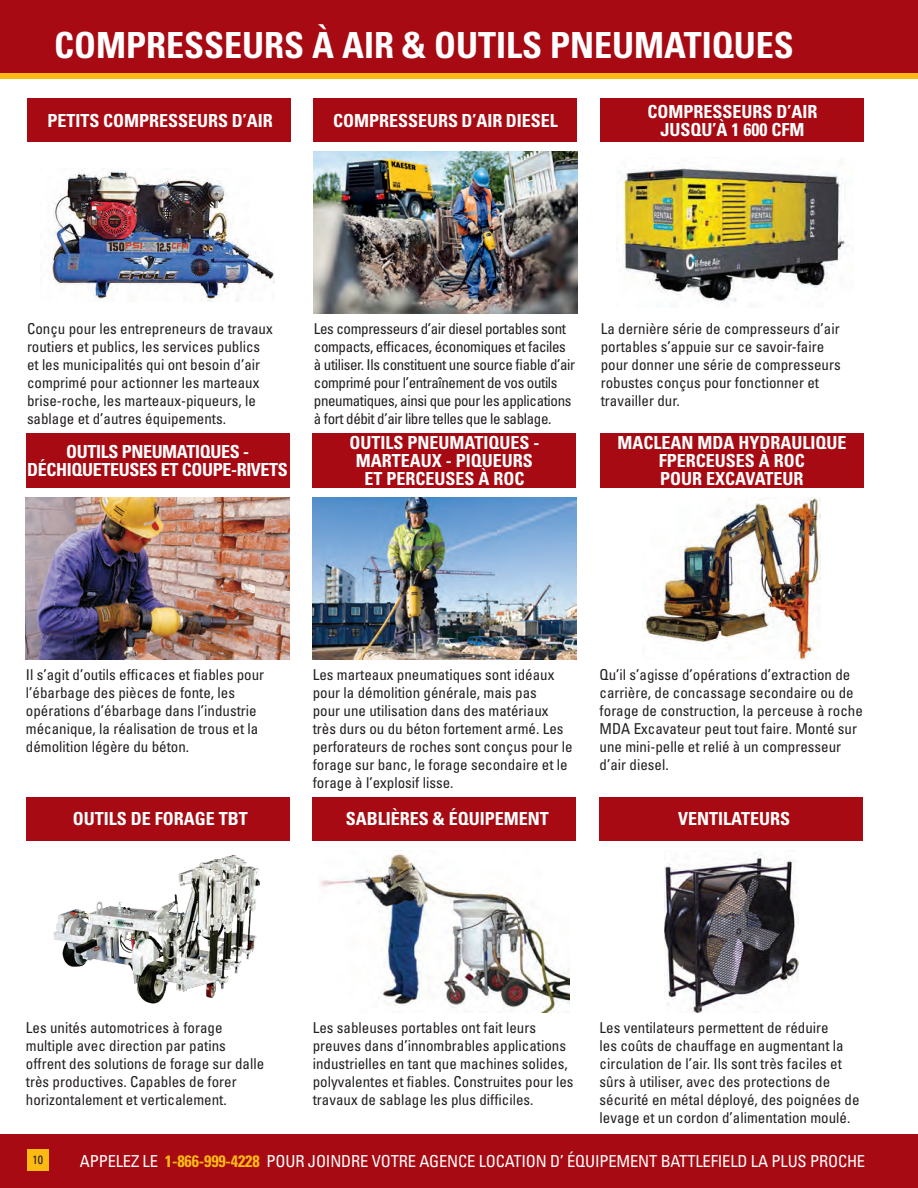
<style>
.page{position:relative;width:918px;height:1188px;background:#fff}
.page>*{position:absolute;margin:0;border:0;box-sizing:border-box;transform-origin:0 0}
.t1{font:700 condensed 36px "Univers LT Std";color:#fff}
.t2{font:700 condensed 18px/18px "Univers LT Std";color:#fff;text-align:center}
.t3{font:700 condensed 18px "Univers LT Std";letter-spacing:-.02em;color:#fff}
.t4{font:condensed 16.5px "Univers LT Std";letter-spacing:-.01em;color:#fff}
.t5{font:condensed 15px/18px "Univers LT Std";color:#231f20}
.t6{font:condensed 15px/18px "Univers LT Std";letter-spacing:-.025em;color:#231f20}
.t7{font:condensed 12px "Univers LT Std";color:#231f20}
.s1{font-weight:700;color:#fcba13}
</style>
<div class="page">
<div style="left:0;top:0;width:918px;height:76px;background:#a70a12"></div>
<div style="left:0;top:1134px;width:918px;height:54px;background:#a70a12"></div>
<div style="left:27px;top:1149px;width:22px;height:22px;background:#fcba13"></div>
<div style="left:0;top:73px;width:918px;height:5px;background:#fcba13"></div>
<div style="left:27px;top:99px;width:263px;height:43px;background:#a70a12"></div>
<div style="left:314px;top:99px;width:263px;height:43px;background:#a70a12"></div>
<div style="left:601px;top:99px;width:263px;height:43px;background:#a70a12"></div>
<img style="left:51px;top:170px;width:223px;height:132px">
<img style="left:314px;top:151px;width:263px;height:162px">
<img style="left:616px;top:166px;width:233px;height:137px">
<div style="left:26px;top:797px;width:263px;height:44px;background:#a70a12"></div>
<div style="left:313px;top:797px;width:263px;height:44px;background:#a70a12"></div>
<div style="left:600px;top:797px;width:263px;height:44px;background:#a70a12"></div>
<div style="left:26px;top:433px;width:263px;height:55px;background:#a70a12"></div>
<div style="left:313px;top:433px;width:263px;height:55px;background:#a70a12"></div>
<div style="left:600px;top:433px;width:263px;height:55px;background:#a70a12"></div>
<img style="left:53px;top:855px;width:207px;height:149px">
<img style="left:319px;top:850px;width:251px;height:162px">
<img style="left:664px;top:852px;width:134px;height:160px">
<img style="left:26px;top:498px;width:263px;height:162px">
<img style="left:313px;top:498px;width:263px;height:162px">
<img style="left:642px;top:498px;width:178px;height:162px">
<p class="t1" style="left:54px;top:23px;width:741px">COMPRESSEURS À AIR &amp; OUTILS PNEUMATIQUES</p>
<p class="t2" style="left:48px;top:111px;width:227px">PETITS COMPRESSEURS D’AIR</p>
<p class="t2" style="left:333px;top:111px;width:226px">COMPRESSEURS D’AIR DIESEL</p>
<p class="t2" style="left:647px;top:102px;width:172px">COMPRESSEURS D’AIR</p>
<p class="t2" style="left:660px;top:120px;width:145px">JUSQU’À 1 600 CFM</p>
<p class="t5" style="left:27px;top:319px;width:247px">Conçu pour les entrepreneurs de travaux routiers et publics, les services publics et les municipalités qui ont besoin d’air comprimé pour actionner les marteaux brise-roche, les marteaux-piqueurs, le sablage et d’autres équipements.</p>
<p class="t6" style="left:314px;top:319px;width:263px">Les compresseurs d’air diesel portables sont compacts, efficaces, économiques et faciles à utiliser. Ils constituent une source fiable d’air comprimé pour l’entraînement de vos outils pneumatiques, ainsi que pour les applications à fort débit d’air libre telles que le sablage.</p>
<p class="t5" style="left:601px;top:319px;width:241px">La dernière série de compresseurs d’air portables s’appuie sur ce savoir-faire pour donner une série de compresseurs robustes conçus pour fonctionner et travailler dur.</p>
<p class="t3" style="left:66px;top:441px;width:184px">OUTILS PNEUMATIQUES -</p>
<p class="t3" style="left:27px;top:459px;width:262px">DÉCHIQUETEUSES ET COUPE-RIVETS</p>
<p class="t2" style="left:349px;top:434px;width:191px">OUTILS PNEUMATIQUES -</p>
<p class="t2" style="left:356px;top:452px;width:179px">MARTEAUX - PIQUEURS<br>ET PERCEUSES À ROC</p>
<p class="t2" style="left:617px;top:434px;width:230px">MACLEAN MDA HYDRAULIQUE</p>
<p class="t2" style="left:659px;top:452px;width:148px;text-align:left">FPERCEUSES À ROC<br>POUR EXCAVATEUR</p>
<p class="t5" style="left:26px;top:665px;width:240px">Il s’agit d’outils efficaces et fiables pour l’ébarbage des pièces de fonte, les opérations d’ébarbage dans l’industrie mécanique, la réalisation de trous et la démolition légère du béton.</p>
<p class="t5" style="left:313px;top:665px;width:261px">Les marteaux pneumatiques sont idéaux pour la démolition générale, mais pas<br>pour une utilisation dans des matériaux très durs ou du béton fortement armé. Les perforateurs de roches sont conçus pour le forage sur banc, le forage secondaire et le forage à l’explosif lisse.</p>
<p class="t5" style="left:600px;top:665px;width:265px">Qu’il s’agisse d’opérations d’extraction de carrière, de concassage secondaire ou de forage de construction, la perceuse à roche MDA Excavateur peut tout faire. Monté sur une mini-pelle et relié à un compresseur d’air diesel.</p>
<p class="t2" style="left:73px;top:810px;width:176px">OUTILS DE FORAGE TBT</p>
<p class="t2" style="left:346px;top:810px;width:205px">SABLIÈRES &amp; ÉQUIPEMENT</p>
<p class="t2" style="left:678px;top:810px;width:113px">VENTILATEURS</p>
<p class="t5" style="left:26px;top:1018px;width:240px">Les unités automotrices à forage multiple avec direction par patins offrent des solutions de forage sur dalle très productives. Capables de forer horizontalement et verticalement.</p>
<p class="t5" style="left:313px;top:1018px;width:262px">Les sableuses portables ont fait leurs preuves dans d’innombrables applications industrielles en tant que machines solides, polyvalentes et fiables. Construites pour les travaux de sablage les plus difficiles.</p>
<p class="t5" style="left:600px;top:1018px;width:261px">Les ventilateurs permettent de réduire<br>les coûts de chauffage en augmentant la circulation de l’air. Ils sont très faciles et sûrs à utiliser, avec des protections de sécurité en métal déployé, des poignées de levage et un cordon d’alimentation moulé.</p>
<p class="t7" style="left:33px;top:1152px;width:12px">10</p>
<p class="t4" style="left:80px;top:1151px;width:787px">APPELEZ LE <span class="s1">1-866-999-4228</span> POUR JOINDRE VOTRE AGENCE LOCATION D’ ÉQUIPEMENT BATTLEFIELD LA PLUS PROCHE</p>
</div>
